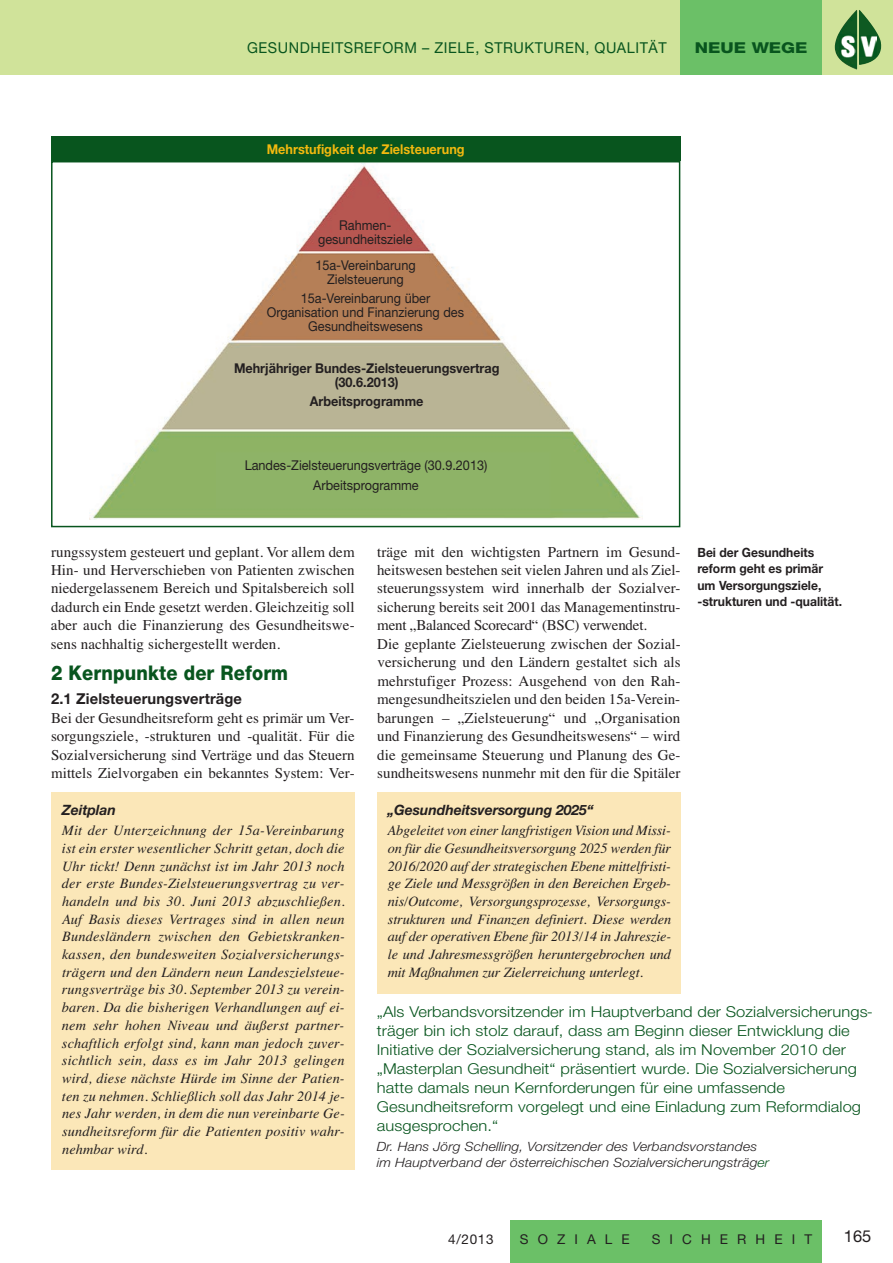
<style>
.page{position:relative;width:893px;height:1263px;background:#fff}
.page>*{position:absolute;margin:0;border:0;box-sizing:border-box;transform-origin:0 0}
.t1{font:800 20.25px "Helvetica Neue";letter-spacing:.01em;color:#08551e;scale:.9 1}
.t2{font:16.5px "Helvetica Neue";color:#231f20}
.t3{font:15px/18.5px "Times";letter-spacing:.005em;color:#231f20;text-align:justify}
.t4{font:300 15px/18.9px "Helvetica Neue";letter-spacing:.005em;color:#08551e;scale:1.1 1}
.t5{font:15px "Helvetica Neue";letter-spacing:.04em;color:#08551e;scale:.96 1}
.t6{font:700 15px "Helvetica Neue";letter-spacing:.01em;color:#231f20}
.t7{font:800 15px "Helvetica Neue";color:#08551e;scale:1.2 1}
.t8{font:italic 14.25px/17.7px "Times";letter-spacing:-.005em;color:#231f20;text-align:justify}
.t9{font:italic 700 14.25px "Helvetica Neue";letter-spacing:-.005em;color:#231f20}
.t10{font:13.5px/13.8px "Helvetica Neue";color:#231f20;text-align:center;scale:.94 1}
.t11{font:700 13.5px/13.8px "Helvetica Neue";color:#231f20;text-align:center;scale:.94 1}
.t12{font:700 13.5px "Helvetica Neue";color:#f2b90f;scale:.94 1}
.t13{font:13.5px "Helvetica Neue";letter-spacing:.675em;color:#231f20}
.t14{font:13.5px "Helvetica Neue";color:#231f20}
.t15{font:italic 300 12.75px/16.5px "Helvetica Neue";letter-spacing:.005em;color:#231f20;scale:1.1 1}
.t16{font:700 12.75px/16.5px "Helvetica Neue";color:#231f20;scale:.95 1}
.s1{color:#08551e}
</style>
<div class="page">
<div style="left:0;top:0;width:893px;height:74px;background:#d0e39a"></div>
<div style="left:680px;top:0;width:142px;height:74px;background:#6bc067"></div>
<div style="left:510px;top:1220px;width:312px;height:43px;background:#6bc067"></div>
<img style="left:859px;top:10px;width:22px;height:55px">
<img style="left:835px;top:10px;width:22px;height:60px">
<img style="left:839px;top:35px;width:17px;height:22px">
<img style="left:861px;top:36px;width:15px;height:21px">
<div style="left:51px;top:792px;width:303px;height:377px;background:#fbe7b8"></div>
<div style="left:377px;top:792px;width:303px;height:201px;background:#fbe7b8"></div>
<img style="left:89px;top:164px;width:553px;height:355px">
<div style="left:51px;top:161px;width:629px;height:366px;border:2px solid #08551e"></div>
<div style="left:51px;top:136px;width:629px;height:25px;background:#08551e"></div>
<p class="t5" style="left:247px;top:43px;width:439px">GESUNDHEITSREFORM – ZIELE, STRUKTUREN, QUALITÄT</p>
<p class="t7" style="left:695px;top:43px;width:96px">NEUE WEGE</p>
<p class="t12" style="left:267px;top:144px;width:212px">Mehrstufigkeit der Zielsteuerung</p>
<p class="t10" style="left:318px;top:220px;width:102px">Rahmen&shy;gesundheitsziele</p>
<p class="t10" style="left:315px;top:260px;width:108px">15a-Vereinbarung<br>Zielsteuerung</p>
<p class="t10" style="left:267px;top:293px;width:211px">15a-Vereinbarung über<br>Organisation und Finanzierung des<br>Gesundheitswesens</p>
<p class="t11" style="left:234px;top:363px;width:284px">Mehrjähriger Bundes-Zielsteuerungsvertrag (30.6.2013)</p>
<p class="t11" style="left:310px;top:396px;width:122px">Arbeitsprogramme</p>
<p class="t10" style="left:245px;top:457px;width:260px;line-height:19.4px">Landes-Zielsteuerungsverträge (30.9.2013)<br>Arbeitsprogramme</p>
<p class="t3" style="left:51px;top:542px;width:305px">rungssystem gesteuert und geplant. Vor allem dem Hin- und Herverschieben von Patienten zwischen niedergelassenem Bereich und Spitalsbereich soll dadurch ein Ende gesetzt werden. Gleichzeitig soll aber auch die Finanzierung des Gesundheitswe&shy;sens nachhaltig sichergestellt werden.</p>
<h1 class="t1" style="left:51px;top:665px;width:265px">2 Kernpunkte der Reform</h1>
<p class="t6" style="left:51px;top:687px;width:192px">2.1 Zielsteuerungsverträge</p>
<p class="t3" style="left:51px;top:708px;width:305px">Bei der Gesundheitsreform geht es primär um Ver&shy;sorgungsziele, -strukturen und -qualität. Für die Sozialversicherung sind Verträge und das Steuern mittels Zielvorgaben ein bekanntes System: Ver-</p>
<p class="t3" style="left:377px;top:542px;width:305px;text-align:left">träge mit den wichtigsten Partnern im Gesund&shy;heitswesen bestehen seit vielen Jahren und als Ziel&shy;steuerungssystem wird innerhalb der Sozialver&shy;sicherung bereits seit 2001 das Managementinstru&shy;ment „Balanced Scorecard“ (BSC) verwendet.<br>Die geplante Zielsteuerung zwischen der Sozial&shy;versicherung und den Ländern gestaltet sich als mehrstufiger Prozess: Ausgehend von den Rah&shy;mengesundheitszielen und den beiden 15a-Verein&shy;barungen – „Zielsteuerung“ und „Organisation und Finanzierung des Gesundheitswesens“ – wird die gemeinsame Steuerung und Planung des Ge&shy;sundheitswesens nunmehr mit den für die Spitäler</p>
<p class="t16" style="left:697px;top:544px;width:154px">Bei der Gesundheits reform geht es primär um Versorgungsziele, -strukturen und -qualität.</p>
<p class="t9" style="left:62px;top:799px;width:56px">Zeitplan</p>
<p class="t8" style="left:62px;top:821px;width:284px">Mit der Unterzeichnung der 15a-Vereinbarung ist ein erster wesentlicher Schritt getan, doch die Uhr tickt! Denn zunächst ist im Jahr 2013 noch der erste Bundes-Zielsteuerungsvertrag zu ver&shy;handeln und bis 30. Juni 2013 abzuschließen.<br>Auf Basis dieses Vertrages sind in allen neun Bundesländern zwischen den Gebietskranken&shy;kassen, den bundesweiten Sozialversicherungs&shy;trägern und den Ländern neun Landeszielsteue&shy;rungsverträge bis 30. September 2013 zu verein&shy;baren. Da die bisherigen Verhandlungen auf ei&shy;nem sehr hohen Niveau und äußerst partner&shy;schaftlich erfolgt sind, kann man jedoch zuver&shy;sichtlich sein, dass es im Jahr 2013 gelingen wird, diese nächste Hürde im Sinne der Patien&shy;ten zu nehmen. Schließlich soll das Jahr 2014 je&shy;nes Jahr werden, in dem die nun vereinbarte Ge&shy;sundheitsreform für die Patienten positiv wahr&shy;nehmbar wird.</p>
<p class="t9" style="left:388px;top:799px;width:207px">„Gesundheitsversorgung 2025“</p>
<p class="t8" style="left:388px;top:821px;width:285px">Abgeleitet von einer langfristigen Vision und Missi&shy;on für die Gesundheitsversorgung 2025 werden für 2016/2020 auf der strategischen Ebene mittelfristi&shy;ge Ziele und Messgrößen in den Bereichen Ergeb&shy;nis/Outcome, Versorgungsprozesse, Versorgungs&shy;strukturen und Finanzen definiert. Diese werden auf der operativen Ebene für 2013/14 in Jahreszie&shy;le und Jahresmessgrößen heruntergebrochen und mit Maßnahmen zur Zielerreichung unterlegt.</p>
<p class="t4" style="left:377px;top:1002px;width:452px">„Als Verbandsvorsitzender im Hauptverband der Sozialversicherungs&shy;träger bin ich stolz darauf, dass am Beginn dieser Entwicklung die Initiative der Sozialversicherung stand, als im November 2010 der „Masterplan Gesundheit“ präsentiert wurde. Die Sozialversicherung hatte damals neun Kernforderungen für eine umfassende Gesundheitsreform vorgelegt und eine Einladung zum Reformdialog ausgesprochen.“</p>
<p class="t15" style="left:377px;top:1137px;width:358px">Dr. Hans Jörg Schelling, Vorsitzender des Verbandsvorstandes im Hauptverband der österreichischen Sozialversicherungsträg<span class="s1">er</span></p>
<p class="t14" style="left:448px;top:1234px;width:47px">4/2013</p>
<p class="t13" style="left:520px;top:1234px;width:111px">SOZIALE</p>
<p class="t13" style="left:652px;top:1234px;width:162px">SICHERHEIT</p>
<p class="t2" style="left:844px;top:1230px;width:29px">165</p>
</div>
